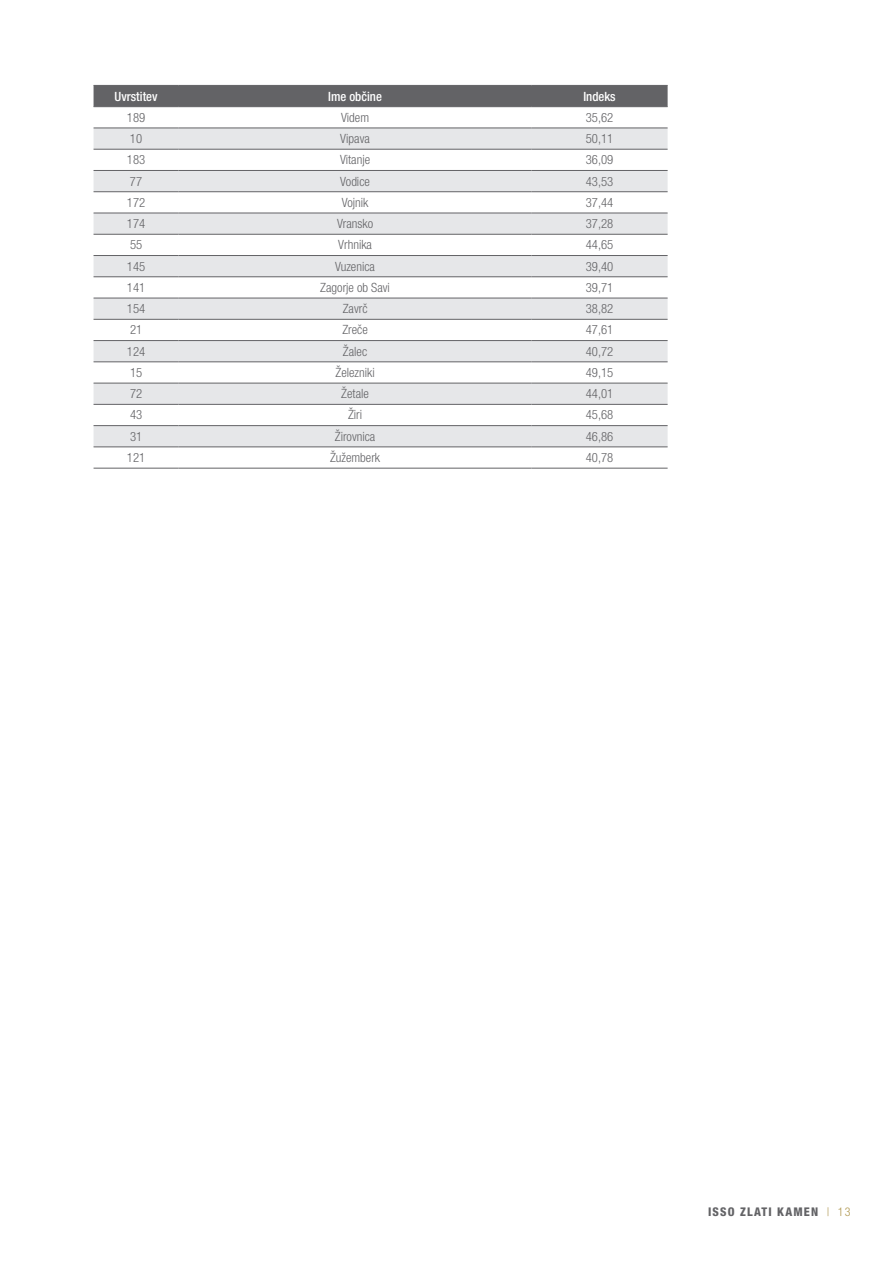
<style>
.page{position:relative;width:893px;height:1263px;background:#fff}
.page>*{position:absolute;margin:0;border:0;box-sizing:border-box;transform-origin:0 0}
.t1{font:300 condensed 12.75px "Helvetica Neue LT Pro";color:#636366}
.t2{font:500 condensed 12.75px "Helvetica Neue LT Pro";color:#fff}
.t3{font:800 condensed 12px "Helvetica Neue LT Pro";letter-spacing:.1em;color:#636366}
.s1{font-weight:300;color:#af974f}
</style>
<div class="page">
<div style="left:94px;top:86px;width:574px;height:20px;background:#636366"></div>
<svg style="left:94px;top:129px;width:574px;height:317px;fill:#e6e7e9"></svg>
<hr style="left:94px;top:85px;width:85px;height:1px;background:#636366">
<hr style="left:179px;top:85px;width:352px;height:1px;background:#636366">
<hr style="left:531px;top:85px;width:137px;height:1px;background:#636366">
<hr style="left:94px;top:106px;width:85px;height:1px;background:#636366">
<hr style="left:179px;top:106px;width:352px;height:1px;background:#636366">
<hr style="left:531px;top:106px;width:137px;height:1px;background:#636366">
<hr style="left:94px;top:128px;width:85px;height:1px;background:#636366">
<hr style="left:179px;top:128px;width:352px;height:1px;background:#636366">
<hr style="left:531px;top:128px;width:137px;height:1px;background:#636366">
<hr style="left:94px;top:149px;width:85px;height:1px;background:#636366">
<hr style="left:179px;top:149px;width:352px;height:1px;background:#636366">
<hr style="left:531px;top:149px;width:137px;height:1px;background:#636366">
<hr style="left:94px;top:170px;width:85px;height:1px;background:#636366">
<hr style="left:179px;top:170px;width:352px;height:1px;background:#636366">
<hr style="left:531px;top:170px;width:137px;height:1px;background:#636366">
<hr style="left:94px;top:191px;width:85px;height:1px;background:#636366">
<hr style="left:179px;top:191px;width:352px;height:1px;background:#636366">
<hr style="left:531px;top:191px;width:137px;height:1px;background:#636366">
<hr style="left:94px;top:213px;width:85px;height:1px;background:#636366">
<hr style="left:179px;top:213px;width:352px;height:1px;background:#636366">
<hr style="left:531px;top:213px;width:137px;height:1px;background:#636366">
<hr style="left:94px;top:234px;width:85px;height:1px;background:#636366">
<hr style="left:179px;top:234px;width:352px;height:1px;background:#636366">
<hr style="left:531px;top:234px;width:137px;height:1px;background:#636366">
<hr style="left:94px;top:255px;width:85px;height:1px;background:#636366">
<hr style="left:179px;top:255px;width:352px;height:1px;background:#636366">
<hr style="left:531px;top:255px;width:137px;height:1px;background:#636366">
<hr style="left:94px;top:276px;width:85px;height:1px;background:#636366">
<hr style="left:179px;top:276px;width:352px;height:1px;background:#636366">
<hr style="left:531px;top:276px;width:137px;height:1px;background:#636366">
<hr style="left:94px;top:298px;width:85px;height:1px;background:#636366">
<hr style="left:179px;top:298px;width:352px;height:1px;background:#636366">
<hr style="left:531px;top:298px;width:137px;height:1px;background:#636366">
<hr style="left:94px;top:319px;width:85px;height:1px;background:#636366">
<hr style="left:179px;top:319px;width:352px;height:1px;background:#636366">
<hr style="left:531px;top:319px;width:137px;height:1px;background:#636366">
<hr style="left:94px;top:340px;width:85px;height:1px;background:#636366">
<hr style="left:179px;top:340px;width:352px;height:1px;background:#636366">
<hr style="left:531px;top:340px;width:137px;height:1px;background:#636366">
<hr style="left:94px;top:361px;width:85px;height:1px;background:#636366">
<hr style="left:179px;top:361px;width:352px;height:1px;background:#636366">
<hr style="left:531px;top:361px;width:137px;height:1px;background:#636366">
<hr style="left:94px;top:383px;width:85px;height:1px;background:#636366">
<hr style="left:179px;top:383px;width:352px;height:1px;background:#636366">
<hr style="left:531px;top:383px;width:137px;height:1px;background:#636366">
<hr style="left:94px;top:404px;width:85px;height:1px;background:#636366">
<hr style="left:179px;top:404px;width:352px;height:1px;background:#636366">
<hr style="left:531px;top:404px;width:137px;height:1px;background:#636366">
<hr style="left:94px;top:425px;width:85px;height:1px;background:#636366">
<hr style="left:179px;top:425px;width:352px;height:1px;background:#636366">
<hr style="left:531px;top:425px;width:137px;height:1px;background:#636366">
<hr style="left:94px;top:446px;width:85px;height:1px;background:#636366">
<hr style="left:179px;top:446px;width:352px;height:1px;background:#636366">
<hr style="left:531px;top:446px;width:137px;height:1px;background:#636366">
<hr style="left:94px;top:468px;width:85px;height:1px;background:#636366">
<hr style="left:179px;top:468px;width:352px;height:1px;background:#636366">
<hr style="left:531px;top:468px;width:137px;height:1px;background:#636366">
<p class="t2" style="left:115px;top:88px;width:44px">Uvrstitev</p>
<p class="t2" style="left:328px;top:88px;width:55px">Ime občine</p>
<p class="t2" style="left:583px;top:88px;width:34px">Indeks</p>
<p class="t1" style="left:127px;top:110px;width:20px">189</p>
<p class="t1" style="left:341px;top:110px;width:30px">Videm</p>
<p class="t1" style="left:586px;top:110px;width:29px">35,62</p>
<p class="t1" style="left:130px;top:131px;width:14px">10</p>
<p class="t1" style="left:340px;top:131px;width:31px">Vipava</p>
<p class="t1" style="left:586px;top:131px;width:29px">50,11</p>
<p class="t1" style="left:127px;top:153px;width:20px">183</p>
<p class="t1" style="left:340px;top:153px;width:32px">Vitanje</p>
<p class="t1" style="left:586px;top:153px;width:29px">36,09</p>
<p class="t1" style="left:130px;top:174px;width:14px">77</p>
<p class="t1" style="left:340px;top:174px;width:31px">Vodice</p>
<p class="t1" style="left:586px;top:174px;width:29px">43,53</p>
<p class="t1" style="left:127px;top:195px;width:20px">172</p>
<p class="t1" style="left:342px;top:195px;width:28px">Vojnik</p>
<p class="t1" style="left:586px;top:195px;width:29px">37,44</p>
<p class="t1" style="left:127px;top:216px;width:20px">174</p>
<p class="t1" style="left:337px;top:216px;width:38px">Vransko</p>
<p class="t1" style="left:586px;top:216px;width:29px">37,28</p>
<p class="t1" style="left:130px;top:238px;width:14px">55</p>
<p class="t1" style="left:338px;top:238px;width:35px">Vrhnika</p>
<p class="t1" style="left:586px;top:238px;width:29px">44,65</p>
<p class="t1" style="left:127px;top:259px;width:20px">145</p>
<p class="t1" style="left:335px;top:259px;width:41px">Vuzenica</p>
<p class="t1" style="left:586px;top:259px;width:29px">39,40</p>
<p class="t1" style="left:127px;top:280px;width:20px">141</p>
<p class="t1" style="left:320px;top:280px;width:71px">Zagorje ob Savi</p>
<p class="t1" style="left:586px;top:280px;width:29px">39,71</p>
<p class="t1" style="left:127px;top:301px;width:20px">154</p>
<p class="t1" style="left:343px;top:301px;width:26px">Zavrč</p>
<p class="t1" style="left:586px;top:301px;width:29px">38,82</p>
<p class="t1" style="left:130px;top:323px;width:14px">21</p>
<p class="t1" style="left:342px;top:323px;width:27px">Zreče</p>
<p class="t1" style="left:586px;top:323px;width:29px">47,61</p>
<p class="t1" style="left:127px;top:344px;width:20px">124</p>
<p class="t1" style="left:343px;top:344px;width:26px">Žalec</p>
<p class="t1" style="left:586px;top:344px;width:29px">40,72</p>
<p class="t1" style="left:130px;top:365px;width:14px">15</p>
<p class="t1" style="left:336px;top:365px;width:41px">Železniki</p>
<p class="t1" style="left:586px;top:365px;width:29px">49,15</p>
<p class="t1" style="left:130px;top:386px;width:14px">72</p>
<p class="t1" style="left:341px;top:386px;width:29px">Žetale</p>
<p class="t1" style="left:586px;top:386px;width:29px">44,01</p>
<p class="t1" style="left:130px;top:408px;width:14px">43</p>
<p class="t1" style="left:348px;top:408px;width:16px">Žiri</p>
<p class="t1" style="left:586px;top:408px;width:29px">45,68</p>
<p class="t1" style="left:130px;top:429px;width:14px">31</p>
<p class="t1" style="left:335px;top:429px;width:42px">Žirovnica</p>
<p class="t1" style="left:586px;top:429px;width:29px">46,86</p>
<p class="t1" style="left:127px;top:450px;width:20px">121</p>
<p class="t1" style="left:330px;top:450px;width:52px">Žužemberk</p>
<p class="t1" style="left:586px;top:450px;width:29px">40,78</p>
<p class="t3" style="left:708px;top:1204px;width:144px">ISSO ZLATI KAMEN <span class="s1">| 13</span></p>
</div>
